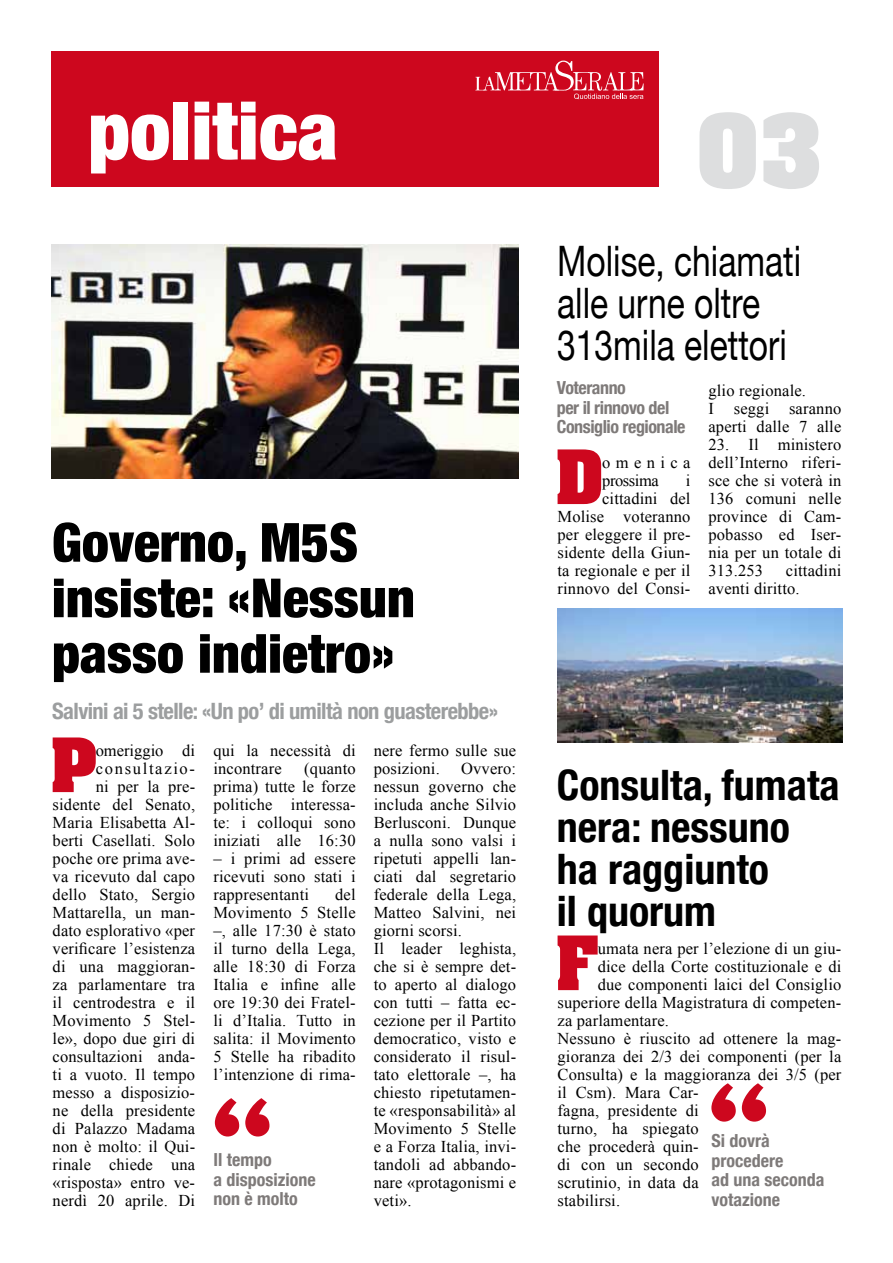
<style>
.page{position:relative;width:893px;height:1263px;background:#fff}
.page>*{position:absolute;margin:0;border:0;box-sizing:border-box;transform-origin:0 0}
.t1{font:700 87px "Aachen";color:#dddedf}
.t2{font:900 condensed 81px "Helvetica Neue";color:#fff}
.t3{font:700 64.05px "Aachen";color:#cd071e}
.t4{font:900 condensed 54px/55.5px "Helvetica Neue";color:#000}
.t5{font:700 condensed 42px/42px "Helvetica Neue";color:#000}
.t6{font:42px/42px "Helvetica Neue";color:#000;scale:.8 1}
.t7{font:700 condensed 22.5px "Helvetica Neue";letter-spacing:-.025em;color:#9c9e9f}
.t8{font:700 condensed 18px/19.5px "Helvetica Neue";color:#7e7a79}
.t9{font:700 condensed 18px/19.5px "Helvetica Neue";letter-spacing:-.025em;color:#7e7a79}
.t10{font:16.5px/18px "Times New Roman";letter-spacing:.01em;color:#000}
.t11{font:16.5px/18px "Times New Roman";letter-spacing:-.025em;color:#000}
</style>
<div class="page">
<div style="left:51px;top:51px;width:607px;height:136px;background:#cd071e"></div>
<svg style="left:475px;top:60px;width:169px;height:39px"></svg>
<svg style="left:711px;top:1083px;width:55px;height:38px"></svg>
<svg style="left:215px;top:1098px;width:54px;height:38px"></svg>
<img style="left:558px;top:608px;width:284px;height:134px">
<img style="left:52px;top:245px;width:466px;height:233px">
<h2 class="t2" style="left:88px;top:81px;width:252px">politica</h2>
<h3 class="t4" style="left:52px;top:514px;width:365px">Governo, M5S insiste: «Nessun passo indietro»</h3>
<h3 class="t7" style="left:52px;top:698px;width:448px">Salvini ai 5 stelle: «Un po’ di umiltà non guasterebbe»</h3>
<h3 class="t3" style="left:50px;top:717px;width:47px">P</h3>
<p class="t10" style="left:53px;top:741px;width:144px;text-align:right">omeriggio di consultazio-<br>ni per la pre&shy;sidente del Senato,<br>Maria Elisabetta Al&shy;berti Casellati. Solo poche ore prima ave&shy;va ricevuto dal capo dello Stato, Sergio<br>Mattarella, un man&shy;dato esplorativo «per verificare l’esistenza di una maggioran&shy;za parlamentare tra il centrodestra e il<br>Movimento 5 Stel&shy;le», dopo due giri di consultazioni anda&shy;ti a vuoto. Il tempo messo a disposizio&shy;ne della presidente di Palazzo Madama non è molto: il Qui&shy;rinale chiede una «risposta» entro ve&shy;nerdì 20 aprile. Di</p>
<p class="t10" style="left:213px;top:741px;width:144px">qui la necessità di incontrare</p>
<p class="t10" style="left:213px;top:759px;width:144px;text-align:justify;text-indent:91px">(quanto prima) tutte le forze politiche interessa&shy;te: i colloqui sono iniziati alle 16:30</p>
<p class="t10" style="left:213px;top:849px;width:144px;text-align:justify">– i primi ad essere ricevuti sono stati i rappresentanti</p>
<p class="t10" style="left:213px;top:885px;width:144px;text-align:justify;text-indent:122px">del Movimento 5 Stelle –, alle 17:30 è stato il turno della Lega, alle 18:30 di Forza Italia e infine alle ore 19:30 dei Fratel&shy;li d’Italia. Tutto in salita: il Movimento 5 Stelle ha ribadito l’intenzione di rima-</p>
<p class="t8" style="left:214px;top:1150px;width:104px">Il tempo<br>a disposizione non è molto</p>
<p class="t10" style="left:374px;top:741px;width:144px">nere fermo sulle sue posizioni.</p>
<p class="t10" style="left:374px;top:759px;width:144px;text-indent:87px">Ovvero: nessun governo che includa anche Silvio<br>Berlusconi. Dunque a nulla sono valsi i ripetuti appelli lan&shy;ciati dal segretario federale della Lega,<br>Matteo Salvini, nei giorni scorsi.<br>Il leader leghista, che si è sempre det&shy;to aperto al dialogo con tutti – fatta ec&shy;cezione per il Partito democratico, visto e considerato il risul&shy;tato elettorale –, ha chiesto ripetutamen&shy;te «responsabilità» al<br>Movimento 5 Stelle e a Forza Italia, invi&shy;tandoli ad abbando&shy;nare «protagonismi e veti».</p>
<h1 class="t1" style="left:698px;top:86px;width:123px">03</h1>
<h3 class="t6" style="left:557px;top:240px;width:306px">Molise, chiamati alle urne oltre<br>313mila elettori</h3>
<p class="t9" style="left:557px;top:378px;width:130px">Voteranno<br>per il rinnovo del<br>Consiglio regionale</p>
<h3 class="t3" style="left:556px;top:429px;width:48px">D</h3>
<p class="t11" style="left:602px;top:453px;width:90px">omenica prossima</p>
<p class="t10" style="left:558px;top:471px;width:134px;text-align:right">i<br>cittadini del<br>Molise voteranno per eleggere il pre&shy;sidente della Giun&shy;ta regionale e per il rinnovo del Consi-</p>
<p class="t10" style="left:708px;top:381px;width:134px">glio regionale.<br>I seggi saranno aperti dalle 7 alle</p>
<p class="t10" style="left:708px;top:435px;width:134px;text-align:justify">23. Il ministero dell’Interno riferi&shy;sce che si voterà in 136 comuni nelle province di Cam&shy;pobasso ed Iser&shy;nia per un totale di 313.253</p>
<p class="t10" style="left:708px;top:561px;width:134px;text-indent:77px">cittadini aventi diritto.</p>
<h3 class="t5" style="left:557px;top:763px;width:284px">Consulta, fumata nera: nessuno ha raggiunto<br>il quorum</h3>
<h3 class="t3" style="left:556px;top:915px;width:43px">F</h3>
<p class="t10" style="left:598px;top:939px;width:245px">umata nera per l’elezione di un giu-</p>
<p class="t10" style="left:598px;top:957px;width:245px">dice della Corte costituzionale e di</p>
<p class="t10" style="left:598px;top:975px;width:245px">due componenti laici del Consiglio</p>
<p class="t10" style="left:558px;top:993px;width:285px">superiore della Magistratura di competen-</p>
<p class="t10" style="left:558px;top:1011px;width:113px">za parlamentare.</p>
<p class="t10" style="left:558px;top:1029px;width:285px">Nessuno è riuscito ad ottenere la mag-</p>
<p class="t10" style="left:558px;top:1047px;width:285px">gioranza dei 2/3 dei componenti (per la</p>
<p class="t10" style="left:558px;top:1065px;width:285px">Consulta) e la maggioranza dei 3/5 (per</p>
<p class="t10" style="left:558px;top:1083px;width:143px">il Csm). Mara Car-</p>
<p class="t10" style="left:558px;top:1101px;width:143px">fagna, presidente di</p>
<p class="t10" style="left:558px;top:1119px;width:143px">turno, ha spiegato</p>
<p class="t10" style="left:558px;top:1137px;width:143px">che procederà quin-</p>
<p class="t10" style="left:558px;top:1155px;width:143px">di con un secondo</p>
<p class="t10" style="left:558px;top:1173px;width:143px">scrutinio, in data da</p>
<p class="t10" style="left:558px;top:1191px;width:64px">stabilirsi.</p>
<p class="t8" style="left:711px;top:1131px;width:114px">Si dovrà procedere<br>ad una seconda votazione</p>
</div>
